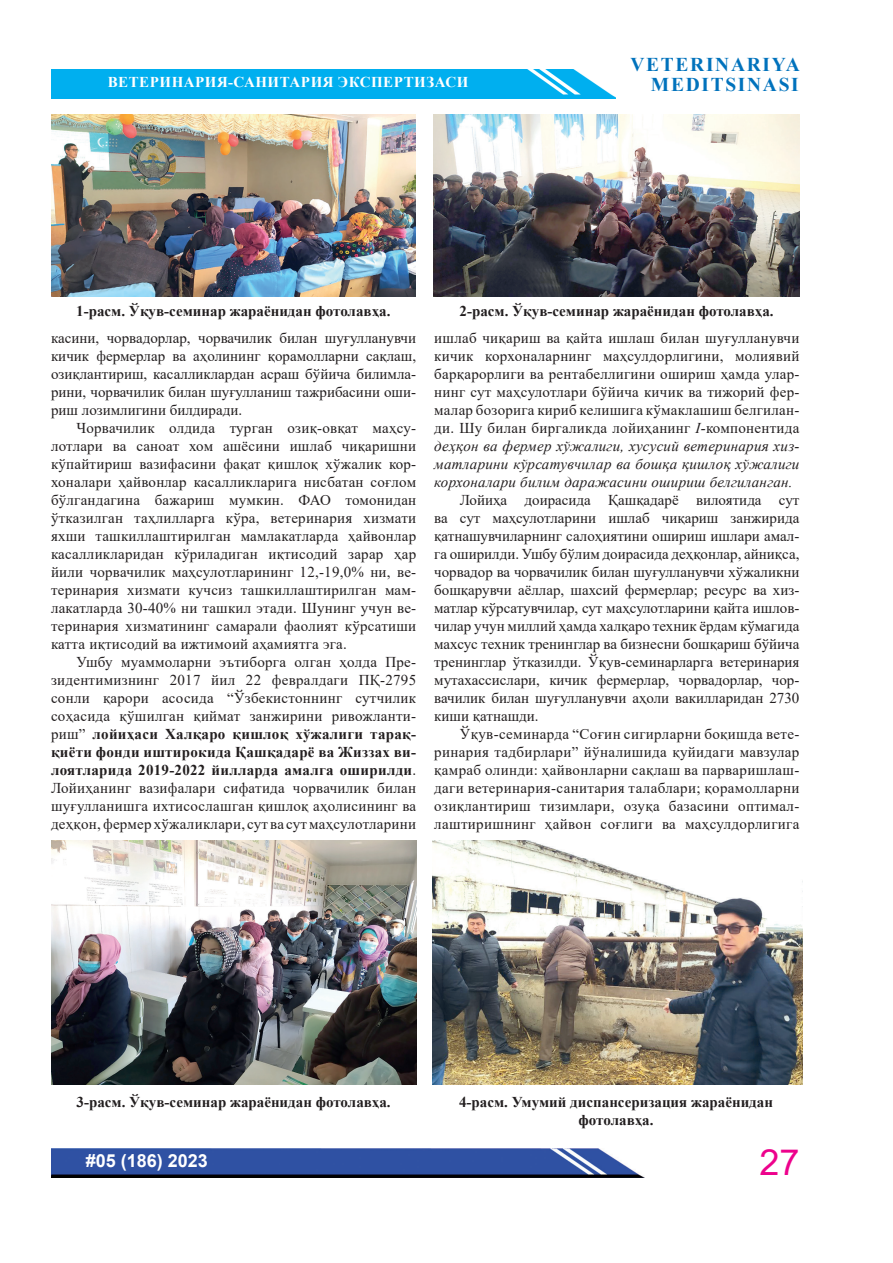
<style>
.page{position:relative;width:893px;height:1263px;background:#fff}
.page>*{position:absolute;margin:0;border:0;box-sizing:border-box;transform-origin:0 0}
.t1{font:36px "Arial";color:#ed028c}
.t2{font:700 19.5px "Times New Roman";letter-spacing:.085em;color:#0072bc}
.t3{font:700 18px "Arial";color:#fff}
.t4{font:15px/18px "Times New Roman";letter-spacing:.015em;color:#231f20;text-align:justify}
.t5{font:700 15px/18px "Times New Roman";color:#231f20;text-align:center}
.t6{font:700 15px "Times New Roman";letter-spacing:.035em;color:#fff}
.s1{font-weight:700}
.s2{font-style:italic}
</style>
<div class="page">
<img style="left:51px;top:1149px;width:593px;height:29px">
<div style="left:51px;top:69px;width:565px;height:29px;background:#00afef"></div>
<img style="left:51px;top:115px;width:365px;height:182px">
<img style="left:434px;top:115px;width:365px;height:182px">
<img style="left:51px;top:841px;width:365px;height:243px">
<img style="left:433px;top:841px;width:370px;height:243px">
<h2 class="t2" style="left:630px;top:51px;width:171px">VETERINARIYA</h2>
<p class="t6" style="left:108px;top:71px;width:362px">ВЕТЕРИНАРИЯ-САНИТАРИЯ ЭКСПЕРТИЗАСИ</p>
<h2 class="t2" style="left:651px;top:70px;width:149px">MEDITSINASI</h2>
<p class="t5" style="left:76px;top:302px;width:316px">1-расм. Ўқув-семинар жараёнидан фотолавҳа.</p>
<p class="t5" style="left:459px;top:302px;width:316px">2-расм. Ўқув-семинар жараёнидан фотолавҳа.</p>
<p class="t4" style="left:51px;top:329px;width:367px">касини, чорвадорлар, чорвачилик билан шуғулланувчи кичик фермерлар ва аҳолининг қорамолларни сақлаш, озиқлантириш, касалликлардан асраш бўйича билимла&shy;рини, чорвачилик билан шуғулланиш тажрибасини оши&shy;риш лозимлигини билдиради.</p>
<p class="t4" style="left:51px;top:419px;width:367px;text-indent:26px">Чорвачилик олдида турган озиқ-овқат маҳсу&shy;лот лари ва саноат хом ашёсини ишлаб чиқаришни кўпайтириш вазифасини фақат қишлоқ хўжалик кор&shy;хоналари ҳайвонлар касалликларига нисбатан соғлом бўлгандагина бажариш мумкин. ФАО томонидан ўтказилган таҳлилларга кўра, ветеринария хизмати яхши ташкиллаштирилган мамлакатларда ҳайвонлар касалликларидан кўриладиган иқтисодий зарар ҳар йили чорвачилик маҳсулотларининг 12,-19,0% ни, ве&shy;теринария хизмати кучсиз ташкиллаштирилган мам&shy;лакатларда 30-40% ни ташкил этади. Шунинг учун ве&shy;теринария хизматининг самарали фаолият кўрсатиши катта иқтисодий ва ижтимоий аҳамиятга эга.</p>
<p class="t4" style="left:51px;top:653px;width:367px;text-indent:26px">Ушбу муаммоларни эътиборга олган ҳолда Пре&shy;зидентимизнинг 2017 йил 22 февралдаги ПҚ-2795 сонли қарори асосида “Ўзбекистоннинг сутчилик соҳасида қўшилган қиймат занжирини ривожланти&shy;риш” <span class="s1">лойиҳаси Халқаро қишлоқ хўжалиги тарақ&shy;қиёти фонди иштирокида Қашқадарё ва Жиззах ви&shy;лоятларида 2019-2022 йилларда амалга оширилди</span>.<br>Лойиҳанинг вазифалари сифатида чорвачилик билан шуғулланишга ихтисослашган қишлоқ аҳолисининг ва деҳқон, фермер хўжаликлари, сут ва сут маҳсулотларини</p>
<p class="t4" style="left:434px;top:329px;width:367px">ишлаб чиқариш ва қайта ишлаш билан шуғулланувчи кичик корхоналарнинг маҳсулдорлигини, молиявий барқарорлиги ва рентабеллигини ошириш ҳамда улар&shy;нинг сут маҳсулотлари бўйича кичик ва тижорий фер&shy;малар бозорига кириб келишига кўмаклашиш белгилан&shy;ди. Шу билан биргаликда лойиҳанинг <span class="s2">I-</span>компонентида <span class="s2">деҳқон ва фермер хўжалиги, хусусий ветеринария хиз&shy;матларини кўрсатувчилар ва бошқа қишлоқ хўжалиги корхоналари билим даражасини ошириш белгиланган.</span></p>
<p class="t4" style="left:434px;top:491px;width:367px;text-indent:26px">Лойиҳа доирасида Қашқадарё вилоятида сут ва сут маҳсулотларини ишлаб чиқариш занжирида қатнашувчиларнинг салоҳиятини ошириш ишлари амал&shy;га оширилди. Ушбу бўлим доирасида деҳқонлар, айниқса, чорвадор ва чорвачилик билан шуғулланувчи хўжаликни бошқарувчи аёллар, шахсий фермерлар; ресурс ва хиз&shy;матлар кўрсатувчилар, сут маҳсулотларини қайта ишлов&shy;чилар учун миллий ҳамда халқаро техник ёрдам кўмагида махсус техник тренинглар ва бизнесни бошқариш бўйича тренинглар ўтказилди. Ўқув-семинарларга ветеринария мутахассислари, кичик фермерлар, чорвадорлар, чор&shy;вачилик билан шуғулланувчи аҳоли вакилларидан 2730 киши қатнашди.</p>
<p class="t4" style="left:434px;top:725px;width:367px;text-indent:26px">Ўқув-семинарда “Соғин сигирларни боқишда вете&shy;ринария тадбирлари” йўналишида қуйидаги мавзулар қамраб олинди: ҳайвонларни сақлаш ва парваришлаш&shy;даги ветеринария-санитария талаблари; қорамолларни озиқлантириш тизимлари, озуқа базасини оптимал&shy;лаштиришнинг ҳайвон соғлиги ва маҳсулдорлигига</p>
<p class="t5" style="left:77px;top:1092px;width:316px">3-расм. Ўқув-семинар жараёнидан фотолавҳа.</p>
<p class="t5" style="left:459px;top:1092px;width:315px">4-расм. Умумий диспансеризация жараёнидан фотолавҳа.</p>
<p class="t3" style="left:86px;top:1148px;width:124px">#05 (186) 2023</p>
<h1 class="t1" style="left:759px;top:1138px;width:42px">27</h1>
</div>
